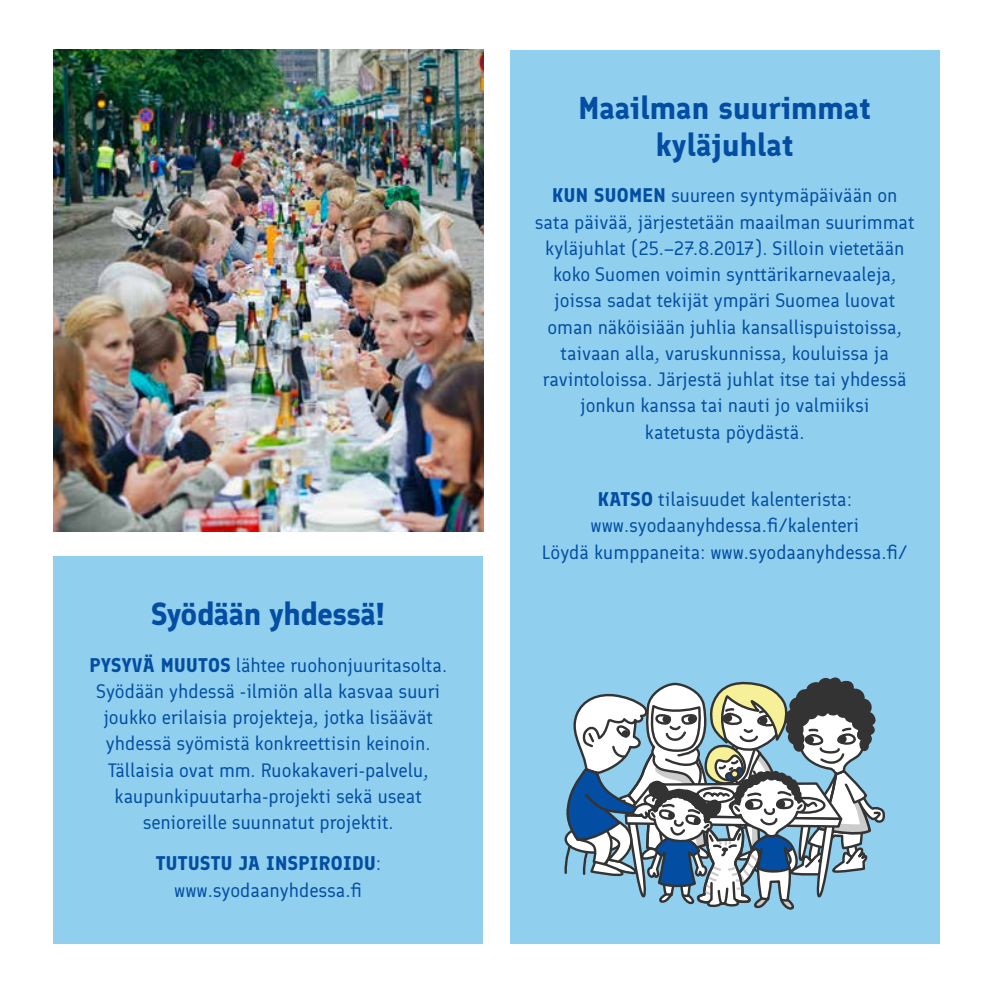
<style>
.page{position:relative;width:993px;height:993px;background:#fff}
.page>*{position:absolute;margin:0;border:0;box-sizing:border-box;transform-origin:0 0}
.t1{font:700 30.8px/36.9px "Finlandica";color:#034ea2;text-align:center}
.t2{font:700 30.8px "Finlandica";letter-spacing:-.02em;color:#034ea2}
.t3{font:19.25px/26.2px "Finlandica";color:#034ea2;text-align:center}
.s1{font-weight:700}
</style>
<div class="page">
<div style="left:509px;top:50px;width:430px;height:893px;background:#91cfee"></div>
<div style="left:53px;top:556px;width:430px;height:387px;background:#91cfee"></div>
<img style="left:53px;top:50px;width:430px;height:481px">
<svg style="left:563px;top:677px;width:323px;height:267px"></svg>
<h1 class="t2" style="left:151px;top:595px;width:235px">Syödään yhdessä!</h1>
<p class="t3" style="left:89px;top:651px;width:359px"><span class="s1">PYSYVÄ MUUTOS</span> lähtee ruohonjuuritasolta.<br>Syödään yhdessä -ilmiön alla kasvaa suuri joukko erilaisia projekteja, jotka lisäävät yhdessä syömistä konkreettisin keinoin.<br>Tällaisia ovat mm. Ruokakaveri-palvelu, kaupunkipuutarha-projekti sekä useat senioreille suunnatut projektit.</p>
<p class="t3" style="left:156px;top:850px;width:227px"><span class="s1">TUTUSTU JA INSPIROIDU</span>: www.syodaanyhdessa.fi</p>
<h1 class="t1" style="left:578px;top:90px;width:294px">Maailman suurimmat kyläjuhlat</h1>
<p class="t3" style="left:534px;top:182px;width:381px"><span class="s1">KUN SUOMEN</span> suureen syntymäpäivään on sata päivää, järjestetään maailman suurimmat kyläjuhlat (25.–27.8.2017). Silloin vietetään koko Suomen voimin synttärikarnevaaleja, joissa sadat tekijät ympäri Suomea luovat oman näköisiään juhlia kansallispuistoissa, taivaan alla, varuskunnissa, kouluissa ja ravintoloissa. Järjestä juhlat itse tai yhdessä jonkun kanssa tai nauti jo valmiiksi<br>katetusta pöydästä.</p>
<p class="t3" style="left:541px;top:486px;width:367px"><span class="s1">KATSO</span> tilaisuudet kalenterista: www.syodaanyhdessa.fi/kalenteri<br>Löydä kumppaneita: www.syodaanyhdessa.fi/</p>
</div>
